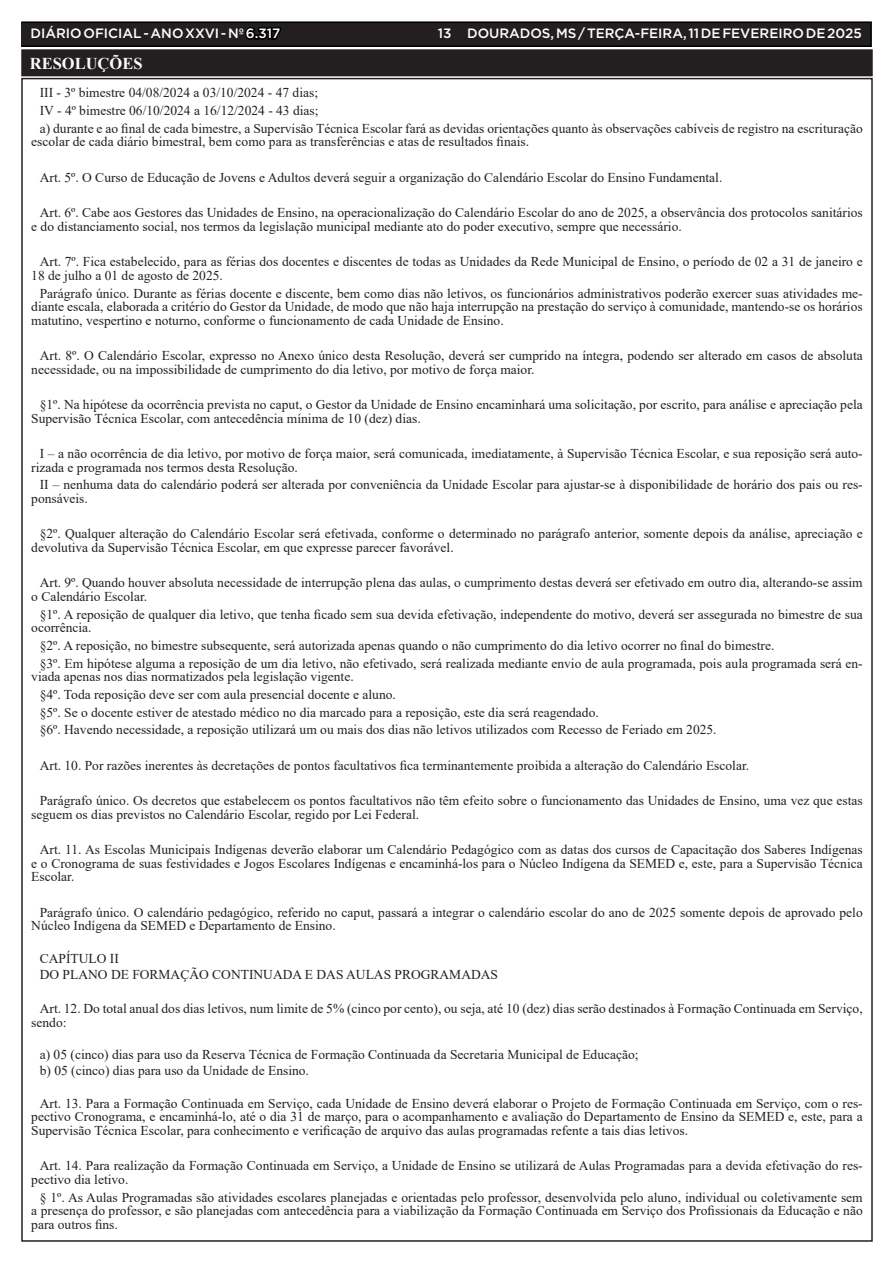
<style>
.page{position:relative;width:893px;height:1263px;background:#fff}
.page>*{position:absolute;margin:0;border:0;box-sizing:border-box;transform-origin:0 0}
.TEXTO{font:700 16.5px "Times New Roman";color:#fdfaf8}
.TEXTO-2{font:13.5px/13.5px "Times New Roman";color:#231f20}
.t1{font:500 13.5px "Gotham";color:#fff}
.s1{color:#000}
</style>
<div class="page">
<div style="left:21px;top:22px;width:850px;height:24px;background:#231f20"></div>
<div style="left:21px;top:21px;width:851px;height:26px;border:2px solid #000"></div>
<div style="left:23px;top:51px;width:848px;height:23px;background:#231f20"></div>
<div style="left:21px;top:49px;width:852px;height:27px;border:4px solid #231f20"></div>
<p class="t1" style="left:31px;top:25px;width:251px">DIÁRIO OFICIAL - ANO XXVI - Nº <span class="s1">6.317</span></p>
<p class="t1" style="left:438px;top:25px;width:426px">13 DOURADOS, MS / TERÇA-FEIRA, 11 DE FEVEREIRO DE 2025</p>
<p class="TEXTO" style="left:30px;top:52px;width:114px">RESOLUÇÕES</p>
<p class="TEXTO-2" style="left:40px;top:86px;width:280px">III - 3º bimestre 04/08/2024 a 03/10/2024 - 47 dias;</p>
<p class="TEXTO-2" style="left:40px;top:103px;width:280px">IV - 4º bimestre 06/10/2024 a 16/12/2024 - 43 dias;</p>
<p class="TEXTO-2" style="left:31px;top:121px;width:833px;text-indent:9px">a) durante e ao final de cada bimestre, a Supervisão Técnica Escolar fará as devidas orientações quanto às observações cabíveis de registro na escrituração escolar de cada diário bimestral, bem como para as transferências e atas de resultados finais.</p>
<p class="TEXTO-2" style="left:40px;top:170px;width:684px">Art. 5º. O Curso de Educação de Jovens e Adultos deverá seguir a organização do Calendário Escolar do Ensino Fundamental.</p>
<p class="TEXTO-2" style="left:31px;top:206px;width:833px;text-indent:9px">Art. 6º. Cabe aos Gestores das Unidades de Ensino, na operacionalização do Calendário Escolar do ano de 2025, a observância dos protocolos sanitários e do distanciamento social, nos termos da legislação municipal mediante ato do poder executivo, sempre que necessário.</p>
<p class="TEXTO-2" style="left:31px;top:255px;width:833px;text-indent:9px">Art. 7º. Fica estabelecido, para as férias dos docentes e discentes de todas as Unidades da Rede Municipal de Ensino, o período de 02 a 31 de janeiro e<br>18 de julho a 01 de agosto de 2025.</p>
<p class="TEXTO-2" style="left:31px;top:286px;width:833px;text-align:justify;text-indent:9px">Parágrafo único. Durante as férias docente e discente, bem como dias não letivos, os funcionários administrativos poderão exercer suas atividades me&shy;diante escala, elaborada a critério do Gestor da Unidade, de modo que não haja interrupção na prestação do serviço à comunidade, mantendo-se os horários matutino, vespertino e noturno, conforme o funcionamento de cada Unidade de Ensino.</p>
<p class="TEXTO-2" style="left:31px;top:348px;width:833px;text-indent:9px">Art. 8º. O Calendário Escolar, expresso no Anexo único desta Resolução, deverá ser cumprido na íntegra, podendo ser alterado em casos de absoluta necessidade, ou na impossibilidade de cumprimento do dia letivo, por motivo de força maior.</p>
<p class="TEXTO-2" style="left:31px;top:397px;width:833px;text-indent:9px">§1º. Na hipótese da ocorrência prevista no caput, o Gestor da Unidade de Ensino encaminhará uma solicitação, por escrito, para análise e apreciação pela<br>Supervisão Técnica Escolar, com antecedência mínima de 10 (dez) dias.</p>
<p class="TEXTO-2" style="left:31px;top:446px;width:833px;text-indent:9px">I – a não ocorrência de dia letivo, por motivo de força maior, será comunicada, imediatamente, à Supervisão Técnica Escolar, e sua reposição será auto&shy;rizada e programada nos termos desta Resolução.</p>
<p class="TEXTO-2" style="left:31px;top:478px;width:833px;text-indent:9px">II – nenhuma data do calendário poderá ser alterada por conveniência da Unidade Escolar para ajustar-se à disponibilidade de horário dos pais ou res&shy;ponsáveis.</p>
<p class="TEXTO-2" style="left:31px;top:527px;width:833px;text-indent:9px">§2º. Qualquer alteração do Calendário Escolar será efetivada, conforme o determinado no parágrafo anterior, somente depois da análise, apreciação e devolutiva da Supervisão Técnica Escolar, em que expresse parecer favorável.</p>
<p class="TEXTO-2" style="left:31px;top:576px;width:833px;text-indent:9px">Art. 9º. Quando houver absoluta necessidade de interrupção plena das aulas, o cumprimento destas deverá ser efetivado em outro dia, alterando-se assim o Calendário Escolar.</p>
<p class="TEXTO-2" style="left:31px;top:607px;width:833px;text-indent:9px">§1º. A reposição de qualquer dia letivo, que tenha ficado sem sua devida efetivação, independente do motivo, deverá ser assegurada no bimestre de sua ocorrência.</p>
<p class="TEXTO-2" style="left:40px;top:638px;width:736px">§2º. A reposição, no bimestre subsequente, será autorizada apenas quando o não cumprimento do dia letivo ocorrer no final do bimestre.</p>
<p class="TEXTO-2" style="left:31px;top:656px;width:833px;text-indent:9px">§3º. Em hipótese alguma a reposição de um dia letivo, não efetivado, será realizada mediante envio de aula programada, pois aula programada será en&shy;viada apenas nos dias normatizados pela legislação vigente.</p>
<p class="TEXTO-2" style="left:40px;top:687px;width:358px">§4º. Toda reposição deve ser com aula presencial docente e aluno.</p>
<p class="TEXTO-2" style="left:40px;top:705px;width:561px">§5º. Se o docente estiver de atestado médico no dia marcado para a reposição, este dia será reagendado.</p>
<p class="TEXTO-2" style="left:40px;top:723px;width:678px">§6º. Havendo necessidade, a reposição utilizará um ou mais dos dias não letivos utilizados com Recesso de Feriado em 2025.</p>
<p class="TEXTO-2" style="left:40px;top:758px;width:711px">Art. 10. Por razões inerentes às decretações de pontos facultativos fica terminantemente proibida a alteração do Calendário Escolar.</p>
<p class="TEXTO-2" style="left:31px;top:794px;width:833px;text-indent:9px">Parágrafo único. Os decretos que estabelecem os pontos facultativos não têm efeito sobre o funcionamento das Unidades de Ensino, uma vez que estas seguem os dias previstos no Calendário Escolar, regido por Lei Federal.</p>
<p class="TEXTO-2" style="left:31px;top:843px;width:833px;text-align:justify;text-indent:9px">Art. 11. As Escolas Municipais Indígenas deverão elaborar um Calendário Pedagógico com as datas dos cursos de Capacitação dos Saberes Indígenas e o Cronograma de suas festividades e Jogos Escolares Indígenas e encaminhá-los para o Núcleo Indígena da SEMED e, este, para a Supervisão Técnica Escolar.</p>
<p class="TEXTO-2" style="left:31px;top:905px;width:833px;text-indent:9px">Parágrafo único. O calendário pedagógico, referido no caput, passará a integrar o calendário escolar do ano de 2025 somente depois de aprovado pelo<br>Núcleo Indígena da SEMED e Departamento de Ensino.</p>
<p class="TEXTO-2" style="left:40px;top:951px;width:81px">CAPÍTULO II</p>
<p class="TEXTO-2" style="left:40px;top:967px;width:460px">DO PLANO DE FORMAÇÃO CONTINUADA E DAS AULAS PROGRAMADAS</p>
<p class="TEXTO-2" style="left:31px;top:1001px;width:833px;text-indent:9px">Art. 12. Do total anual dos dias letivos, num limite de 5% (cinco por cento), ou seja, até 10 (dez) dias serão destinados à Formação Continuada em Serviço, sendo:</p>
<p class="TEXTO-2" style="left:40px;top:1047px;width:600px">a) 05 (cinco) dias para uso da Reserva Técnica de Formação Continuada da Secretaria Municipal de Educação;</p>
<p class="TEXTO-2" style="left:40px;top:1064px;width:271px">b) 05 (cinco) dias para uso da Unidade de Ensino.</p>
<p class="TEXTO-2" style="left:31px;top:1096px;width:833px;text-align:justify;text-indent:9px">Art. 13. Para a Formação Continuada em Serviço, cada Unidade de Ensino deverá elaborar o Projeto de Formação Continuada em Serviço, com o res&shy;pectivo Cronograma, e encaminhá-lo, até o dia 31 de março, para o acompanhamento e avaliação do Departamento de Ensino da SEMED e, este, para a Supervisão Técnica Escolar, para conhecimento e verificação de arquivo das aulas programadas refente a tais dias letivos.</p>
<p class="TEXTO-2" style="left:31px;top:1159px;width:833px;text-indent:9px">Art. 14. Para realização da Formação Continuada em Serviço, a Unidade de Ensino se utilizará de Aulas Programadas para a devida efetivação do res&shy;pectivo dia letivo.</p>
<p class="TEXTO-2" style="left:31px;top:1190px;width:833px;text-align:justify;text-indent:9px">§ 1º. As Aulas Programadas são atividades escolares planejadas e orientadas pelo professor, desenvolvida pelo aluno, individual ou coletivamente sem a presença do professor, e são planejadas com antecedência para a viabilização da Formação Continuada em Serviço dos Profissionais da Educação e não para outros fins.</p>
</div>
